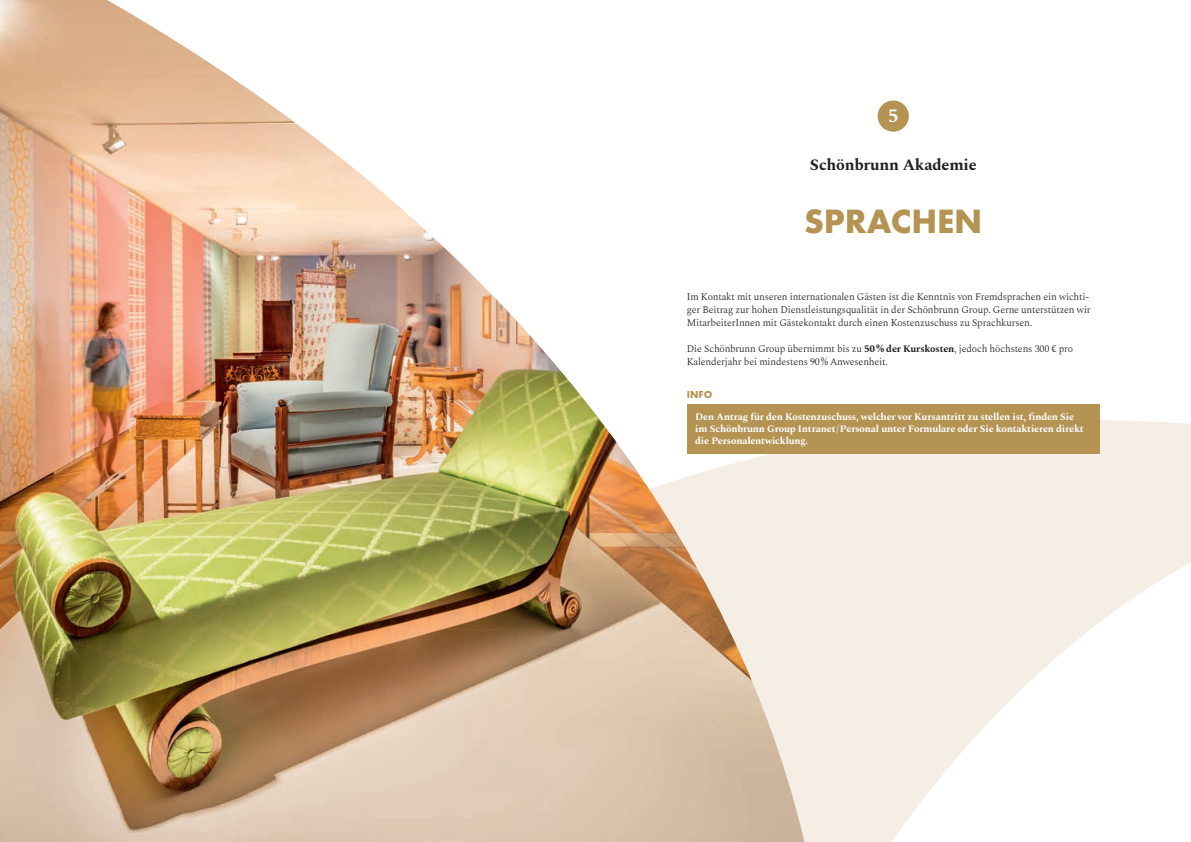
<style>
.page{position:relative;width:1191px;height:842px;background:#fff}
.page>*{position:absolute;margin:0;border:0;box-sizing:border-box;transform-origin:0 0}
.t1{font:700 35px "Futura PT";color:#b49353}
.t2{font:700 19px "Spectral";color:#fff}
.t3{font:700 16px "Spectral";letter-spacing:-.01em;color:#231f20}
.t4{font:700 10.5px "Futura PT";color:#b49353}
.t5{font:300 10px/13px "Spectral";letter-spacing:-.015em;color:#231f20}
.t6{font:700 10px/12px "Spectral";letter-spacing:-.015em;color:#fff}
.s1{font-weight:700}
</style>
<div class="page">
<svg style="left:804px;top:404px;width:387px;height:438px;fill:#f4eee4"></svg>
<img style="left:0;top:0;width:804px;height:842px">
<div style="left:877px;top:101px;width:32px;height:31px;background:#b49353;border-radius:50%"></div>
<div style="left:687px;top:405px;width:412px;height:49px;background:#b49353"></div>
<h2 class="t2" style="left:888px;top:102px;width:12px">5</h2>
<h3 class="t3" style="left:809px;top:153px;width:168px">Schönbrunn Akademie</h3>
<h1 class="t1" style="left:804px;top:198px;width:180px">SPRACHEN</h1>
<p class="t5" style="left:687px;top:289px;width:405px">Im Kontakt mit unseren internationalen Gästen ist die Kenntnis von Fremdsprachen ein wichti&shy;ger Beitrag zur hohen Dienstleistungsqualität in der Schönbrunn Group. Gerne unterstützen wir<br>MitarbeiterInnen mit Gästekontakt durch einen Kostenzuschuss zu Sprachkursen.</p>
<p class="t5" style="left:687px;top:341px;width:388px">Die Schönbrunn Group übernimmt bis zu <span class="s1">50 % der Kurskosten</span>, jedoch höchstens 300 € pro<br>Kalenderjahr bei mindestens 90 % Anwesenheit.</p>
<p class="t4" style="left:687px;top:388px;width:27px">INFO</p>
<p class="t6" style="left:695px;top:410px;width:390px">Den Antrag für den Kostenzuschuss, welcher vor Kursantritt zu stellen ist, finden Sie im Schönbrunn Group Intranet / Personal unter Formulare oder Sie kontaktieren direkt die Personalentwicklung.</p>
</div>
